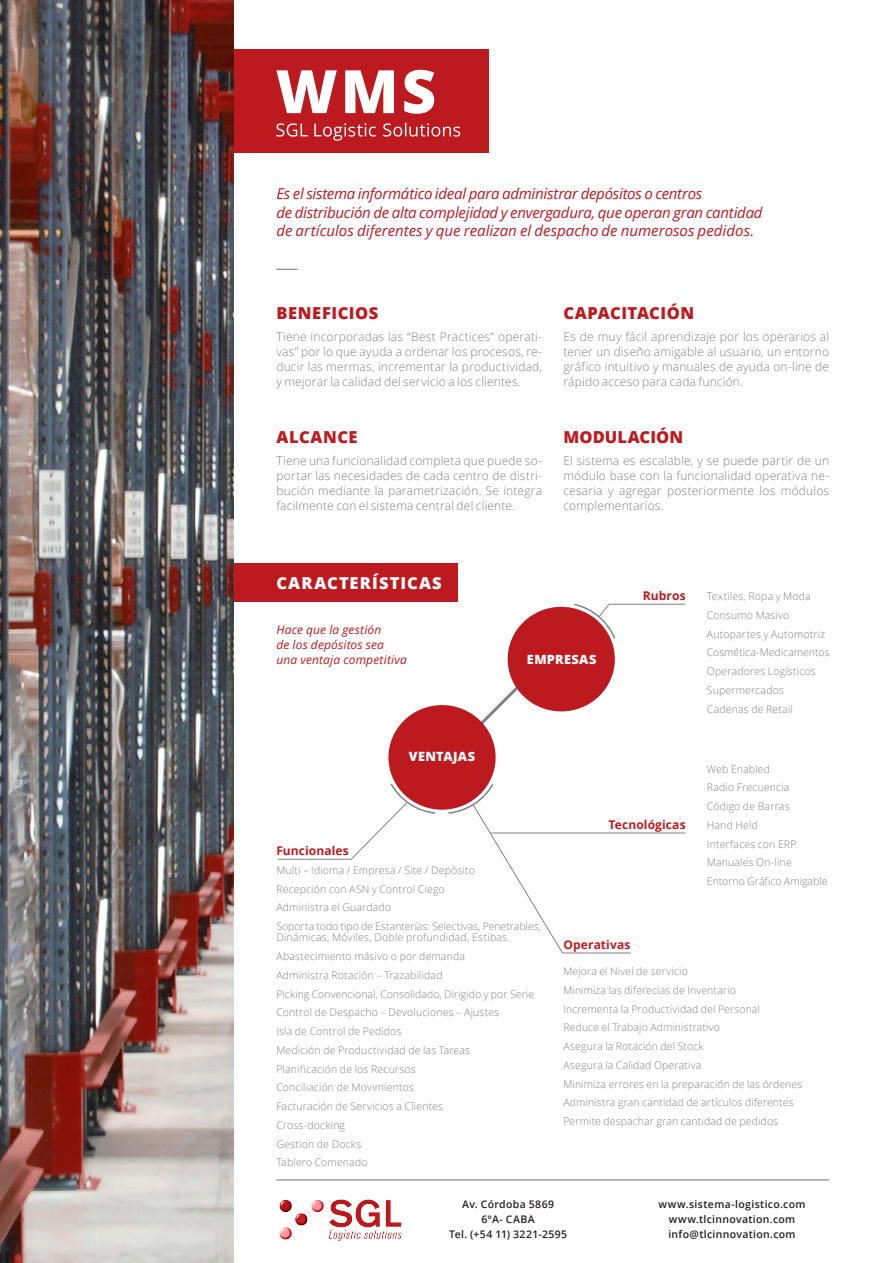
<style>
.page{position:relative;width:893px;height:1263px;background:#fff}
.page>*{position:absolute;margin:0;border:0;box-sizing:border-box;transform-origin:0 0}
.t1{font:800 16.5px "Open Sans";letter-spacing:.03em;color:#bd1a1f}
.t2{font:800 16.5px "Open Sans";letter-spacing:.07em;color:#fff}
.t3{font:800 16.5px "Open Sans";letter-spacing:.01em;color:#bd1a1f}
.text{font:italic 15px/18.8px "Open Sans";letter-spacing:-.015em;color:#bd1a1f}
.t4{font:800 12.75px "Open Sans";letter-spacing:.03em;color:#fff}
.text-2{font:300 12px/15px "Open Sans";letter-spacing:.015em;color:#808285;text-align:justify}
.text-3{font:italic 12px "Open Sans";letter-spacing:.015em;color:#bd1a1f}
.t5{font:700 12px "Open Sans";letter-spacing:.01em;color:#bd1a1f}
.t6{font:300 10.5px/11.2px "Open Sans";letter-spacing:.015em;color:#808285}
.t7{font:600 10.5px/15px "Open Sans";letter-spacing:.03em;color:#231f20}
</style>
<div class="page">
<svg style="left:478px;top:683px;width:44px;height:45px"></svg>
<div style="left:234px;top:563px;width:223px;height:39px;background:#bd1a1f"></div>
<img style="left:0;top:0;width:234px;height:1263px">
<hr style="left:276px;top:1179px;width:553px;height:1px;background:#808285">
<div style="left:508px;top:607px;width:107px;height:104px;background:#bd1a1f;border-radius:50%"></div>
<div style="left:388px;top:705px;width:108px;height:105px;background:#bd1a1f;border-radius:50%"></div>
<svg style="left:276px;top:269px;width:22px;height:1px"></svg>
<div style="left:234px;top:49px;width:254px;height:103px;background:#bd1a1f"></div>
<svg style="left:276px;top:70px;width:158px;height:44px"></svg>
<svg style="left:276px;top:123px;width:184px;height:18px"></svg>
<img style="left:279px;top:1199px;width:123px;height:42px">
<hr style="left:490px;top:833px;width:196px;height:1px;background:#808285">
<svg style="left:278px;top:782px;width:159px;height:78px"></svg>
<svg style="left:447px;top:782px;width:185px;height:172px"></svg>
<svg style="left:573px;top:603px;width:113px;height:37px"></svg>
<p class="text" style="left:276px;top:184px;width:427px">Es el sistema informático ideal para administrar depósitos o centros</p>
<p class="text" style="left:276px;top:202px;width:488px">de distribución de alta complejidad y envergadura, que operan gran cantidad de artículos diferentes y que realizan el despacho de numerosos pedidos.</p>
<p class="t1" style="left:276px;top:300px;width:104px">BENEFICIOS</p>
<p class="t1" style="left:563px;top:300px;width:132px">CAPACITACIÓN</p>
<p class="text-2" style="left:276px;top:329px;width:267px">Tiene incorporadas las “Best Practices” operati&shy;vas” por lo que ayuda a ordenar los procesos, re&shy;ducir las mermas, incrementar la productividad, y mejorar la calidad del servicio a los clientes.</p>
<p class="text-2" style="left:563px;top:329px;width:267px">Es de muy fácil aprendizaje por los operarios al tener un diseño amigable al usuario, un entorno gráfico intuitivo y manuales de ayuda on-line de rápido acceso para cada función.</p>
<p class="t1" style="left:276px;top:424px;width:83px">ALCANCE</p>
<p class="text-2" style="left:276px;top:453px;width:267px">Tiene una funcionalidad completa que puede so&shy;portar las necesidades de cada centro de distri&shy;bución mediante la parametrización. Se integra facilmente con el sistema central del cliente.</p>
<p class="t3" style="left:563px;top:424px;width:121px">MODULACIÓN</p>
<p class="text-2" style="left:563px;top:453px;width:267px">El sistema es escalable, y se puede partir de un módulo base con la funcionalidad operativa ne&shy;cesaria y agregar posteriormente los módulos complementarios.</p>
<p class="t2" style="left:276px;top:570px;width:167px">CARACTERÍSTICAS</p>
<p class="text-3" style="left:276px;top:621px;width:106px">Hace que la gestión</p>
<p class="text-3" style="left:276px;top:636px;width:109px">de los depósitos sea</p>
<p class="text-3" style="left:276px;top:651px;width:132px">una ventaja competitiva</p>
<p class="t4" style="left:527px;top:649px;width:71px">EMPRESAS</p>
<p class="t5" style="left:643px;top:587px;width:44px">Rubros</p>
<p class="t6" style="left:707px;top:590px;width:105px">Textiles, Ropa y Moda</p>
<p class="t6" style="left:707px;top:609px;width:84px">Consumo Masivo</p>
<p class="t6" style="left:707px;top:628px;width:120px">Autopartes y Automotriz</p>
<p class="t6" style="left:707px;top:647px;width:124px">Cosmética-Medicamentos</p>
<p class="t6" style="left:707px;top:665px;width:110px">Operadores Logísticos</p>
<p class="t6" style="left:707px;top:684px;width:79px">Supermercados</p>
<p class="t6" style="left:707px;top:703px;width:87px">Cadenas de Retail</p>
<p class="t5" style="left:276px;top:842px;width:74px">Funcionales</p>
<p class="t4" style="left:409px;top:747px;width:68px">VENTAJAS</p>
<p class="t6" style="left:276px;top:864px;width:200px">Multi – Idioma / Empresa / Site / Depósito</p>
<p class="t6" style="left:276px;top:883px;width:170px">Recepción con ASN y Control Ciego</p>
<p class="t6" style="left:276px;top:902px;width:116px">Administra el Guardado</p>
<p class="t6" style="left:276px;top:920px;width:266px">Soporta todo tipo de Estanterías: Selectivas, Penetrables,<br>Dinámicas, Móviles, Doble profundidad, Estibas.</p>
<p class="t6" style="left:276px;top:950px;width:190px">Abastecimiento másivo o por demanda</p>
<p class="t6" style="left:276px;top:969px;width:168px">Administra Rotación – Trazabilidad</p>
<p class="t6" style="left:276px;top:988px;width:259px">Picking Convencional, Consolidado, Dirigido y por Serie</p>
<p class="t6" style="left:276px;top:1007px;width:224px">Control de Despacho – Devoluciones – Ajustes</p>
<p class="t6" style="left:276px;top:1025px;width:127px">Isla de Control de Pedidos</p>
<p class="t6" style="left:276px;top:1044px;width:195px">Medición de Productividad de las Tareas</p>
<p class="t6" style="left:276px;top:1063px;width:141px">Planificación de los Recursos</p>
<p class="t6" style="left:276px;top:1082px;width:139px">Conciliación de Movimientos</p>
<p class="t6" style="left:276px;top:1100px;width:168px">Facturación de Servicios a Clientes</p>
<p class="t6" style="left:276px;top:1119px;width:70px">Cross-docking</p>
<p class="t6" style="left:276px;top:1138px;width:86px">Gestion de Docks</p>
<p class="t6" style="left:276px;top:1157px;width:93px">Tablero Comenado</p>
<p class="t5" style="left:608px;top:816px;width:79px">Tecnológicas</p>
<p class="t5" style="left:563px;top:936px;width:69px">Operativas</p>
<p class="t6" style="left:707px;top:763px;width:65px">Web Enabled</p>
<p class="t6" style="left:707px;top:782px;width:84px">Radio Frecuencia</p>
<p class="t6" style="left:707px;top:800px;width:84px">Código de Barras</p>
<p class="t6" style="left:707px;top:819px;width:53px">Hand Held</p>
<p class="t6" style="left:707px;top:838px;width:91px">Interfaces con ERP</p>
<p class="t6" style="left:707px;top:857px;width:86px">Manuales On-line</p>
<p class="t6" style="left:707px;top:875px;width:122px">Entorno Gráfico Amigable</p>
<p class="t6" style="left:563px;top:965px;width:126px">Mejora el Nivel de servicio</p>
<p class="t6" style="left:563px;top:984px;width:174px">Minimiza las diferecias de Inventario</p>
<p class="t6" style="left:563px;top:1003px;width:198px">Incrementa la Productividad del Personal</p>
<p class="t6" style="left:563px;top:1022px;width:158px">Reduce el Trabajo Administrativo</p>
<p class="t6" style="left:563px;top:1040px;width:142px">Asegura la Rotación del Stock</p>
<p class="t6" style="left:563px;top:1059px;width:139px">Asegura la Calidad Operativa</p>
<p class="t6" style="left:563px;top:1078px;width:240px">Minimiza errores en la preparación de las órdenes</p>
<p class="t6" style="left:563px;top:1097px;width:232px">Administra gran cantidad de artículos diferentes</p>
<p class="t6" style="left:563px;top:1115px;width:216px">Permite despachar gran cantidad de pedidos</p>
<p class="t7" style="left:462px;top:1196px;width:93px">Av. Córdoba 5869</p>
<p class="t7" style="left:481px;top:1211px;width:55px">6°A- CABA</p>
<p class="t7" style="left:449px;top:1226px;width:119px">Tel. (+54 11) 3221-2595</p>
<p class="t7" style="left:658px;top:1196px;width:148px">www.sistema-logistico.com</p>
<p class="t7" style="left:668px;top:1211px;width:129px">www.tlcinnovation.com info@tlcinnovation.com</p>
</div>
